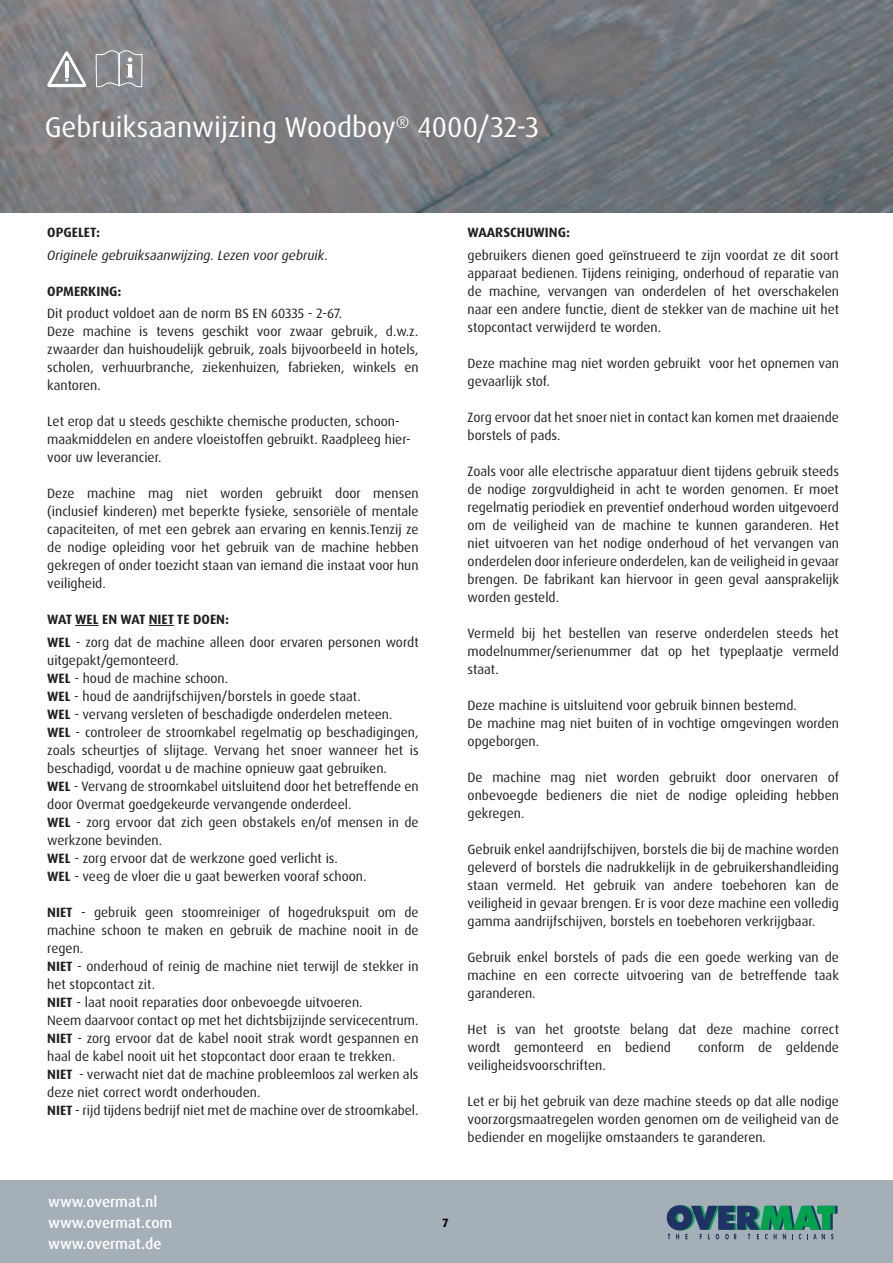
<style>
.page{position:relative;width:893px;height:1263px;background:#fff}
.page>*{position:absolute;margin:0;border:0;box-sizing:border-box;transform-origin:0 0}
.t1{font:28.5px "Dax Pro";color:#fff}
.t2{font:500 15px/21px "Dax Pro";color:#fff}
.t3{font:13.5px/18px "Dax Pro";color:#231f20}
.t4{font:italic 13.5px "Dax Pro";color:#231f20}
.t5{font:700 13.5px "Dax Pro";color:#231f20}
.t6{font:700 12px "Dax Pro";color:#000001}
.s1{font-weight:700}
</style>
<div class="page">
<img style="left:0;top:0;width:892px;height:212px">
<div style="left:0;top:1180px;width:893px;height:83px;background:#a4afb8"></div>
<svg style="left:667px;top:1205px;width:170px;height:34px"></svg>
<svg style="left:75px;top:625px;width:24px;height:1px"></svg>
<svg style="left:149px;top:625px;width:25px;height:1px"></svg>
<svg style="left:95px;top:47px;width:48px;height:41px;background:#98999c"></svg>
<svg style="left:46px;top:51px;width:42px;height:36px"></svg>
<h1 class="t1" style="left:45px;top:113px;width:496px">Gebruiksaanwijzing Woodboy<sup>®</sup> 4000/32-3</h1>
<p class="t5" style="left:47px;top:226px;width:54px">OPGELET:</p>
<p class="t4" style="left:47px;top:249px;width:282px">Originele gebruiksaanwijzing. Lezen voor gebruik.</p>
<p class="t5" style="left:47px;top:285px;width:76px">OPMERKING:</p>
<p class="t3" style="left:47px;top:305px;width:373px">Dit product voldoet aan de norm BS EN 60335 - 2-67.<br>Deze machine is tevens geschikt voor zwaar gebruik, d.w.z. zwaarder dan huishoudelijk gebruik, zoals bijvoorbeeld in hotels, scholen, verhuurbranche, ziekenhuizen, fabrieken, winkels en kantoren.</p>
<p class="t3" style="left:47px;top:413px;width:365px">Let erop dat u steeds geschikte chemische producten, schoon&shy;maakmiddelen en andere vloeistoffen gebruikt. Raadpleeg hier&shy;voor uw leverancier.</p>
<p class="t3" style="left:47px;top:485px;width:373px;text-align:justify">Deze machine mag niet worden gebruikt door mensen (inclusief kinderen) met beperkte fysieke, sensoriële of mentale capaciteiten, of met een gebrek aan ervaring en kennis.Tenzij ze de nodige opleiding voor het gebruik van de machine hebben gekregen of onder toezicht staan van iemand die instaat voor hun veiligheid.</p>
<p class="t3" style="left:47px;top:609px;width:373px;line-height:22.5px"><span class="s1">WAT WEL EN WAT NIET TE DOEN:<br>WEL</span> - zorg dat de machine alleen door ervaren personen wordt</p>
<p class="t3" style="left:47px;top:651px;width:373px">uitgepakt/gemonteerd.<br><span class="s1">WEL</span> - houd de machine schoon.<br><span class="s1">WEL</span> - houd de aandrijfschijven/borstels in goede staat.<br><span class="s1">WEL</span> - vervang versleten of beschadigde onderdelen meteen.<br><span class="s1">WEL</span> - controleer de stroomkabel regelmatig op beschadigingen, zoals scheurtjes of slijtage. Vervang het snoer wanneer het is beschadigd, voordat u de machine opnieuw gaat gebruiken.<br><span class="s1">WEL</span> - Vervang de stroomkabel uitsluitend door het betreffende en door Overmat goedgekeurde vervangende onderdeel.<br><span class="s1">WEL</span> - zorg ervoor dat zich geen obstakels en/of mensen in de werkzone bevinden.<br><span class="s1">WEL</span> - zorg ervoor dat de werkzone goed verlicht is.<br><span class="s1">WEL</span> - veeg de vloer die u gaat bewerken vooraf schoon.</p>
<p class="t3" style="left:47px;top:903px;width:373px"><span class="s1">NIET</span> - gebruik geen stoomreiniger of hogedrukspuit om de machine schoon te maken en gebruik de machine nooit in de regen.<br><span class="s1">NIET</span> - onderhoud of reinig de machine niet terwijl de stekker in het stopcontact zit.<br><span class="s1">NIET</span> - laat nooit reparaties door onbevoegde uitvoeren.<br>Neem daarvoor contact op met het dichtsbijzijnde servicecentrum.<br><span class="s1">NIET</span> - zorg ervoor dat de kabel nooit strak wordt gespannen en haal de kabel nooit uit het stopcontact door eraan te trekken.<br><span class="s1">NIET</span> - verwacht niet dat de machine probleemloos zal werken als deze niet correct wordt onderhouden.<br><span class="s1">NIET</span> - rijd tijdens bedrijf niet met de machine over de stroomkabel.</p>
<p class="t2" style="left:48px;top:1191px;width:126px">www.overmat.nl www.overmat.com www.overmat.de</p>
<p class="t5" style="left:468px;top:226px;width:104px">WAARSCHUWING:</p>
<p class="t3" style="left:468px;top:246px;width:373px;text-align:justify">gebruikers dienen goed geïnstrueerd te zijn voordat ze dit soort apparaat bedienen. Tijdens reiniging, onderhoud of reparatie van de machine, vervangen van onderdelen of het overschakelen naar een andere functie, dient de stekker van de machine uit het stopcontact verwijderd te worden.</p>
<p class="t3" style="left:468px;top:354px;width:373px">Deze machine mag niet worden gebruikt voor het opnemen van gevaarlijk stof.</p>
<p class="t3" style="left:468px;top:408px;width:373px">Zorg ervoor dat het snoer niet in contact kan komen met draaiende borstels of pads.</p>
<p class="t3" style="left:468px;top:462px;width:373px;text-align:justify">Zoals voor alle electrische apparatuur dient tijdens gebruik steeds de nodige zorgvuldigheid in acht te worden genomen. Er moet regelmatig periodiek en preventief onderhoud worden uitgevoerd om de veiligheid van de machine te kunnen garanderen. Het niet uitvoeren van het nodige onderhoud of het vervangen van onderdelen door inferieure onderdelen, kan de veiligheid in gevaar brengen. De fabrikant kan hiervoor in geen geval aansprakelijk worden gesteld.</p>
<p class="t3" style="left:468px;top:624px;width:373px;text-align:justify">Vermeld bij het bestellen van reserve onderdelen steeds het modelnummer/serienummer dat op het typeplaatje vermeld staat.</p>
<p class="t3" style="left:468px;top:696px;width:373px">Deze machine is uitsluitend voor gebruik binnen bestemd.<br>De machine mag niet buiten of in vochtige omgevingen worden opgeborgen.</p>
<p class="t3" style="left:468px;top:768px;width:373px;text-align:justify">De machine mag niet worden gebruikt door onervaren of onbevoegde bedieners die niet de nodige opleiding hebben gekregen.</p>
<p class="t3" style="left:468px;top:840px;width:373px;text-align:justify">Gebruik enkel aandrijfschijven, borstels die bij de machine worden geleverd of borstels die nadrukkelijk in de gebruikershandleiding staan vermeld. Het gebruik van andere toebehoren kan de veiligheid in gevaar brengen. Er is voor deze machine een volledig gamma aandrijfschijven, borstels en toebehoren verkrijgbaar.</p>
<p class="t3" style="left:468px;top:948px;width:373px;text-align:justify">Gebruik enkel borstels of pads die een goede werking van de machine en een correcte uitvoering van de betreffende taak garanderen.</p>
<p class="t3" style="left:468px;top:1020px;width:373px">Het is van het grootste belang dat deze machine correct wordt gemonteerd en bediend</p>
<p class="t3" style="left:698px;top:1038px;width:142px">conform de geldende</p>
<p class="t3" style="left:468px;top:1056px;width:140px">veiligheidsvoorschriften.</p>
<p class="t3" style="left:468px;top:1092px;width:373px;text-align:justify">Let er bij het gebruik van deze machine steeds op dat alle nodige voorzorgsmaatregelen worden genomen om de veiligheid van de bediender en mogelijke omstaanders te garanderen.</p>
<p class="t6" style="left:443px;top:1217px;width:8px">7</p>
</div>
